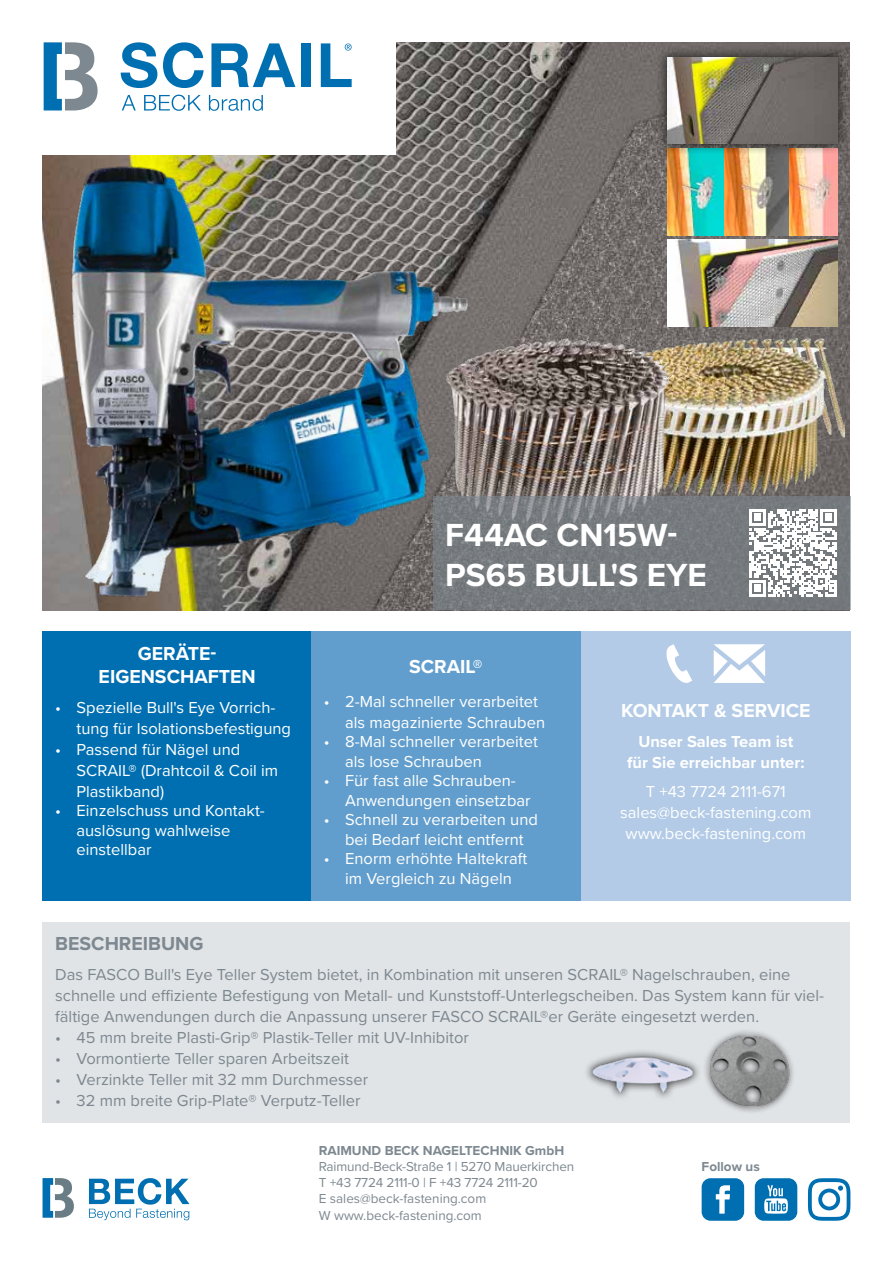
<style>
.page{position:relative;width:893px;height:1263px;background:#fff}
.page>*{position:absolute;margin:0;border:0;box-sizing:border-box;transform-origin:0 0}
.t1{font:700 33.15px/39.8px "Proxima Nova";color:#fff}
.t2{font:700 19.5px/23.4px "Proxima Nova";color:#fff;text-align:center}
.t3{font:700 19.5px "Proxima Nova";color:#7d8890}
.t4{font:16.5px/21px "Proxima Nova";color:#fff}
.t5{font:16.5px/21px "Proxima Nova";color:#7d8890}
.t6{font:700 16.5px/21px "Proxima Nova";color:#fff;text-align:center}
.t7{font:13.5px/16.2px "Proxima Nova";letter-spacing:-.01em;color:#7d8890}
.t8{font:700 13.5px "Proxima Nova";color:#7d8890}
</style>
<div class="page">
<img style="left:43px;top:43px;width:806px;height:567px">
<div style="left:43px;top:631px;width:269px;height:270px;background:#006fb1"></div>
<div style="left:43px;top:922px;width:807px;height:201px;background:#e1e4e7"></div>
<div style="left:312px;top:631px;width:269px;height:270px;background:#629ecd"></div>
<div style="left:581px;top:631px;width:269px;height:270px;background:#b3cbe6"></div>
<img style="left:48px;top:143px;width:464px;height:465px">
<svg style="left:89px;top:1178px;width:100px;height:42px"></svg>
<svg style="left:43px;top:1178px;width:31px;height:40px"></svg>
<svg style="left:666px;top:644px;width:26px;height:39px"></svg>
<svg style="left:713px;top:644px;width:52px;height:39px"></svg>
<div style="left:0;top:0;width:395px;height:154px;background:#fff"></div>
<svg style="left:122px;top:95px;width:14px;height:15px"></svg>
<svg style="left:144px;top:95px;width:57px;height:16px"></svg>
<svg style="left:209px;top:95px;width:54px;height:16px"></svg>
<svg style="left:121px;top:42px;width:36px;height:46px"></svg>
<svg style="left:163px;top:42px;width:41px;height:46px"></svg>
<svg style="left:211px;top:43px;width:84px;height:44px"></svg>
<div style="left:301px;top:43px;width:10px;height:44px;background:#006fb1"></div>
<svg style="left:321px;top:43px;width:31px;height:44px"></svg>
<svg style="left:44px;top:42px;width:54px;height:68px"></svg>
<svg style="left:702px;top:1178px;width:42px;height:43px;background:#2a86bd"></svg>
<svg style="left:755px;top:1178px;width:42px;height:43px;background:#398fc2"></svg>
<svg style="left:808px;top:1178px;width:42px;height:43px"></svg>
<img style="left:668px;top:240px;width:169px;height:87px">
<img style="left:667px;top:155px;width:58px;height:80px">
<img style="left:725px;top:155px;width:65px;height:80px">
<img style="left:790px;top:155px;width:47px;height:81px">
<div style="left:656px;top:46px;width:193px;height:109px;background:#000;opacity:.75"></div>
<img style="left:667px;top:57px;width:171px;height:87px">
<img style="left:669px;top:338px;width:176px;height:158px">
<img style="left:446px;top:338px;width:223px;height:158px">
<div style="left:432px;top:496px;width:418px;height:114px;background:#767b7e"></div>
<svg style="left:749px;top:509px;width:88px;height:87px"></svg>
<hr style="left:834px;top:580px;width:3px;height:16px;background:#fff">
<div style="left:702px;top:1028px;width:94px;height:86px;background:#000;opacity:.75"></div>
<img style="left:713px;top:1033px;width:80px;height:77px">
<img style="left:586px;top:1033px;width:127px;height:77px">
<p class="t2" style="left:99px;top:641px;width:159px">GERÄTE-<br>EIGENSCHAFTEN</p>
<p class="t4" style="left:77px;top:696px;width:216px;text-indent:-21px">• Spezielle Bull's Eye Vorrich&shy;tung für Isolationsbefestigung</p>
<p class="t4" style="left:77px;top:738px;width:203px;text-indent:-21px">• Passend für Nägel und<br>SCRAIL® (Drahtcoil &amp; Coil im<br>Plastikband)</p>
<p class="t4" style="left:77px;top:800px;width:190px;line-height:19.5px;text-indent:-21px">• Einzelschuss und Kontakt&shy;auslösung wahlweise einstellbar</p>
<h1 class="t1" style="left:445px;top:515px;width:263px">F44AC CN15W-<br>PS65 BULL'S EYE</h1>
<p class="t2" style="left:409px;top:654px;width:75px">SCRAIL®</p>
<p class="t4" style="left:345px;top:690px;width:202px;text-indent:-21px">• 2-Mal schneller verarbeitet als magazinierte Schrauben</p>
<p class="t4" style="left:345px;top:731px;width:194px;line-height:19.5px;text-indent:-21px">• 8-Mal schneller verarbeitet als lose Schrauben</p>
<p class="t4" style="left:345px;top:770px;width:187px;line-height:19.5px;text-indent:-21px">• Für fast alle Schrauben-<br>Anwendungen einsetzbar</p>
<p class="t4" style="left:324px;top:809px;width:216px;line-height:19.5px;text-align:center">• Schnell zu verarbeiten und bei Bedarf leicht entfernt</p>
<p class="t4" style="left:324px;top:848px;width:205px;line-height:19.5px;text-align:center">• Enorm erhöhte Haltekraft im Vergleich zu Nägeln</p>
<p class="t2" style="left:621px;top:698px;width:191px">KONTAKT &amp; SERVICE</p>
<p class="t6" style="left:627px;top:730px;width:179px">Unser Sales Team ist für Sie erreichbar unter:</p>
<p class="t4" style="left:620px;top:780px;width:193px;text-align:center">T +43 7724 2111-671 sales@beck-fastening.com www.beck-fastening.com</p>
<p class="t3" style="left:55px;top:929px;width:150px">BESCHREIBUNG</p>
<p class="t5" style="left:55px;top:963px;width:770px">Das FASCO Bull's Eye Teller System bietet, in Kombination mit unseren SCRAIL® Nagelschrauben, eine schnelle und effiziente Befestigung von Metall- und Kunststoff-Unterlegscheiben. Das System kann für viel&shy;fältige Anwendungen durch die Anpassung unserer FASCO SCRAIL®er Geräte eingesetzt werden.</p>
<p class="t5" style="left:55px;top:1026px;width:415px">• 45 mm breite Plasti-Grip® Plastik-Teller mit UV-Inhibitor</p>
<p class="t5" style="left:55px;top:1047px;width:295px">• Vormontierte Teller sparen Arbeitszeit</p>
<p class="t5" style="left:55px;top:1068px;width:314px">• Verzinkte Teller mit 32 mm Durchmesser</p>
<p class="t5" style="left:55px;top:1089px;width:307px">• 32 mm breite Grip-Plate® Verputz-Teller</p>
<p class="t8" style="left:319px;top:1140px;width:247px">RAIMUND BECK NAGELTECHNIK GmbH</p>
<p class="t7" style="left:319px;top:1158px;width:257px">Raimund-Beck-Straße 1 | 5270 Mauerkirchen T +43 7724 2111-0 | F +43 7724 2111-20<br>E sales@beck-fastening.com<br>W www.beck-fastening.com</p>
<p class="t8" style="left:702px;top:1157px;width:60px">Follow us</p>
</div>
